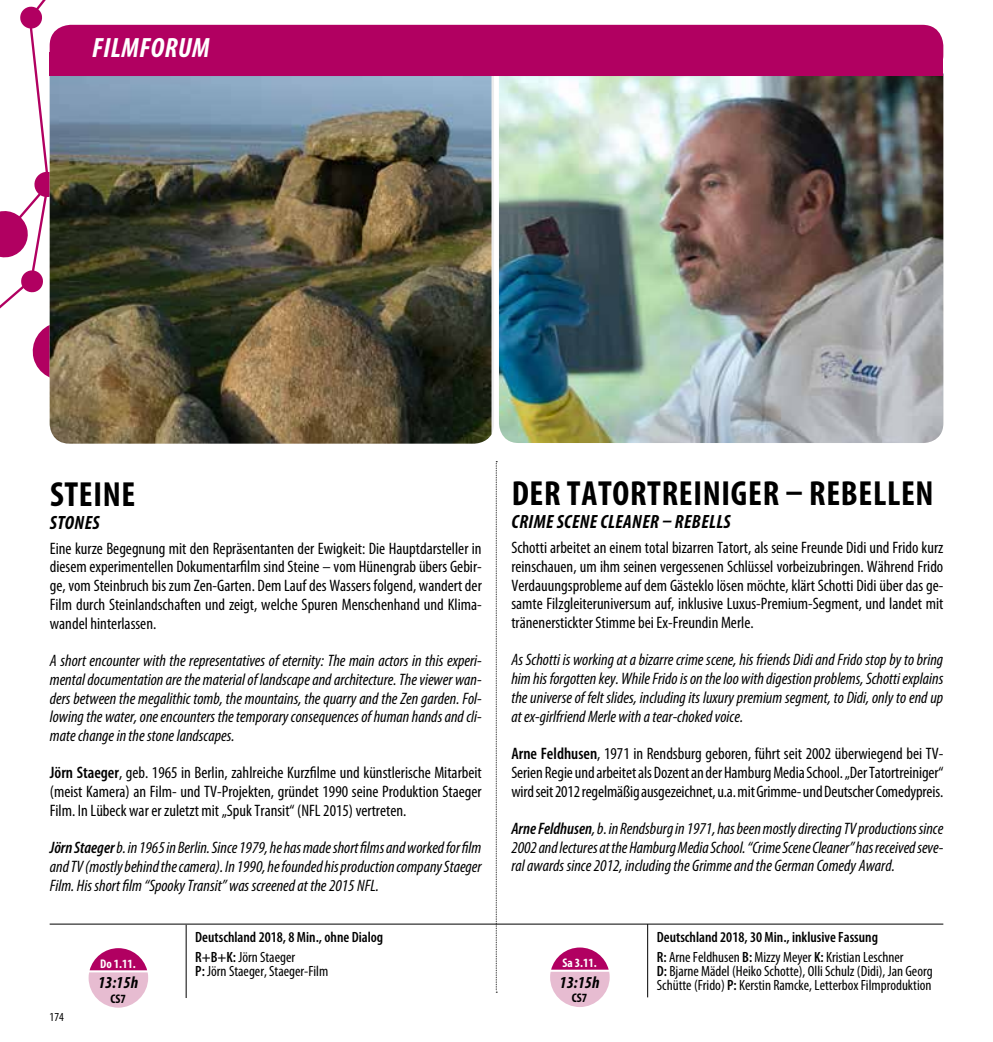
<style>
.page{position:relative;width:993px;height:1042px;background:#fff}
.page>*{position:absolute;margin:0;border:0;box-sizing:border-box;transform-origin:0 0}
.t1{font:700 condensed 35px "Myriad Pro";letter-spacing:.02em;color:#000}
.t2{font:italic 700 condensed 28px "Myriad Pro";letter-spacing:.02em;color:#fff}
.t3{font:italic 700 condensed 19.25px "Myriad Pro";letter-spacing:.02em;color:#000}
.t4{font:italic 700 condensed 16.8px "Myriad Pro";color:#000}
.t5{font:condensed 16.62px/18.7px "Myriad Pro";color:#000;text-align:justify}
.t6{font:italic condensed 16.62px/18.7px "Myriad Pro";color:#000;text-align:justify}
.t7{font:600 condensed 14.88px/19.8px "Myriad Pro";color:#000}
.t8{font:condensed 14.88px/14px "Myriad Pro";color:#000}
.t9{font:700 condensed 12.6px "Myriad Pro";color:#fff}
.t10{font:700 condensed 12.6px "Myriad Pro";color:#000}
.t11{font:condensed 12.25px "Myriad Pro";color:#000}
.s1{font-weight:600}
.s2{font-weight:400}
</style>
<div class="page">
<hr style="left:50px;top:924px;width:893px;height:1px;background:#000">
<svg style="left:496px;top:461px;width:1px;height:532px"></svg>
<svg style="left:0;top:0;width:96px;height:383px"></svg>
<hr style="left:647px;top:924px;width:1px;height:73px;background:#000">
<svg style="left:550px;top:947px;width:59px;height:60px"></svg>
<img style="left:499px;top:76px;width:444px;height:367px">
<hr style="left:186px;top:925px;width:1px;height:73px;background:#000">
<svg style="left:89px;top:948px;width:59px;height:59px"></svg>
<img style="left:50px;top:76px;width:441px;height:368px">
<div style="left:50px;top:25px;width:893px;height:51px;background:#b10061;border-radius:21px"></div>
<div style="left:50px;top:53px;width:893px;height:23px;background:#b10061"></div>
<h2 class="t2" style="left:92px;top:30px;width:119px">FILMFORUM</h2>
<h1 class="t1" style="left:50px;top:472px;width:87px">STEINE</h1>
<p class="t3" style="left:50px;top:510px;width:51px">STONES</p>
<p class="t5" style="left:50px;top:539px;width:433px">Eine kurze Begegnung mit den Repräsentanten der Ewigkeit: Die Hauptdarsteller in diesem experimentellen Dokumentarfilm sind Steine – vom Hünengrab übers Gebir&shy;ge, vom Steinbruch bis zum Zen-Garten. Dem Lauf des Wassers folgend, wandert der Film durch Steinlandschaften und zeigt, welche Spuren Menschenhand und Klima&shy;wandel hinterlassen.</p>
<p class="t6" style="left:50px;top:651px;width:433px">A short encounter with the representatives of eternity: The main actors in this experi&shy;mental documentation are the material of landscape and architecture. The viewer wan&shy;ders between the megalithic tomb, the mountains, the quarry and the Zen garden. Fol&shy;lowing the water, one encounters the temporary consequences of human hands and cli&shy;mate change in the stone landscapes.</p>
<p class="t5" style="left:50px;top:763px;width:433px"><span class="s1">Jörn Staeger</span>, geb. 1965 in Berlin, zahlreiche Kurzfilme und künstlerische Mitarbeit (meist Kamera) an Film- und TV-Projekten, gründet 1990 seine Produktion Staeger Film. In Lübeck war er zuletzt mit „Spuk Transit“ (NFL 2015) vertreten.</p>
<p class="t6" style="left:50px;top:838px;width:433px"><span class="s1">Jörn Staeger</span> b. in 1965 in Berlin. Since 1979, he has made short films and worked for film and TV (mostly behind the camera). In 1990, he founded his production company Staeger Film. His short film “Spooky Transit” was screened at the 2015 NFL.</p>
<p class="t11" style="left:50px;top:1010px;width:16px">174</p>
<p class="t9" style="left:100px;top:955px;width:37px">Do 1.11.</p>
<p class="t4" style="left:98px;top:972px;width:42px">13:15h</p>
<p class="t10" style="left:110px;top:990px;width:17px">CS7</p>
<p class="t7" style="left:195px;top:927px;width:189px">Deutschland 2018, 8 Min., ohne Dialog<br>R+B+K: <span class="s2">Jörn Staeger</span></p>
<p class="t8" style="left:195px;top:964px;width:134px"><span class="s1">P:</span> Jörn Staeger, Staeger-Film</p>
<h1 class="t1" style="left:511px;top:471px;width:423px">DER TATORTREINIGER – REBELLEN</h1>
<p class="t3" style="left:511px;top:510px;width:220px">CRIME SCENE CLEANER – REBELLS</p>
<p class="t5" style="left:511px;top:538px;width:433px">Schotti arbeitet an einem total bizarren Tatort, als seine Freunde Didi und Frido kurz reinschauen, um ihm seinen vergessenen Schlüssel vorbeizubringen. Während Frido Verdauungsprobleme auf dem Gästeklo lösen möchte, klärt Schotti Didi über das ge&shy;samte Filzgleiteruniversum auf, inklusive Luxus-Premium-Segment, und landet mit tränenerstickter Stimme bei Ex-Freundin Merle.</p>
<p class="t6" style="left:511px;top:650px;width:433px">As Schotti is working at a bizarre crime scene, his friends Didi and Frido stop by to bring him his forgotten key. While Frido is on the loo with digestion problems, Schotti explains the universe of felt slides, including its luxury premium segment, to Didi, only to end up at ex-girlfriend Merle with a tear-choked voice.</p>
<p class="t5" style="left:511px;top:744px;width:433px;text-align:left"><span class="s1">Arne Feldhusen</span>, 1971 in Rendsburg geboren, führt seit 2002 überwiegend bei TV--<br>Serien Regie und arbeitet als Dozent an der Hamburg Media School. „Der Tatortreiniger“ wird seit 2012 regelmäßig ausgezeichnet, u.a. mit Grimme- und Deutscher Comedypreis.</p>
<p class="t6" style="left:511px;top:819px;width:433px"><span class="s1">Arne Feldhusen</span>, b. in Rendsburg in 1971, has been mostly directing TV productions since 2002 and lectures at the Hamburg Media School. “Crime Scene Cleaner” has received seve&shy;ral awards since 2012, including the Grimme and the German Comedy Award.</p>
<p class="t9" style="left:562px;top:955px;width:36px">Sa 3.11.</p>
<p class="t4" style="left:559px;top:971px;width:42px">13:15h</p>
<p class="t10" style="left:571px;top:990px;width:17px">CS7</p>
<p class="t7" style="left:656px;top:926px;width:248px">Deutschland 2018, 30 Min., inklusive Fassung<br>R: <span class="s2">Arne Feldhusen</span> B: <span class="s2">Mizzy Meyer</span> K: <span class="s2">Kristian Leschner</span></p>
<p class="t8" style="left:656px;top:963px;width:277px"><span class="s1">D:</span> Bjarne Mädel (Heiko Schotte), Olli Schulz (Didi), Jan Georg<br>Schütte (Frido) <span class="s1">P:</span> Kerstin Ramcke, Letterbox Filmproduktion</p>
</div>
